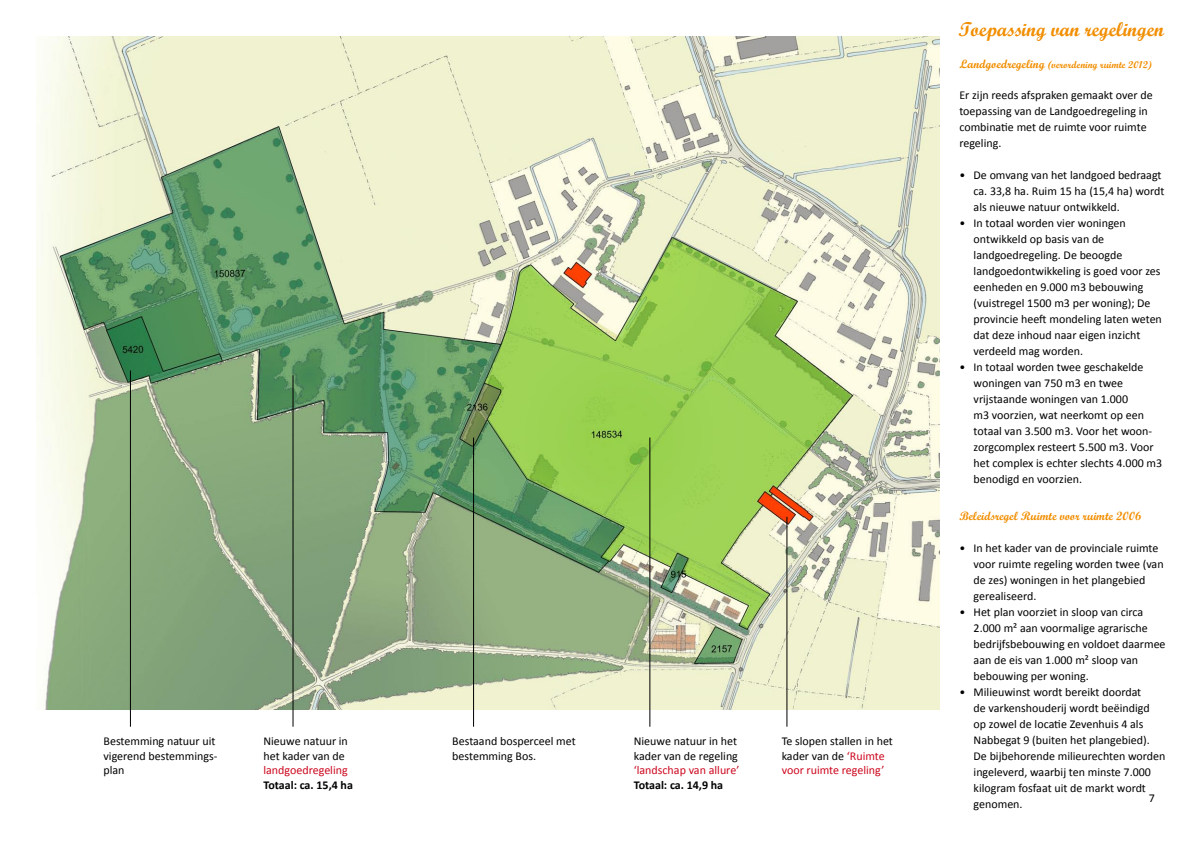
<style>
.page{position:relative;width:1191px;height:842px;background:#fff}
.page>*{position:absolute;margin:0;border:0;box-sizing:border-box;transform-origin:0 0}
.t1{font:20px "Script MT Bold";color:#f18e00}
.t2{font:12px/16px "Calibri";color:#000}
.t3{font:12px "Calibri";color:#cc071e}
.t4{font:700 12px "Calibri";color:#000}
.t5{font:12px "Script MT Bold";letter-spacing:.005em;color:#f18e00}
.t6{font:10px "Script MT Bold";letter-spacing:.01em;color:#f18e00}
.s1{color:#cc071e}
.s2{font-size:12px}
</style>
<div class="page">
<img style="left:36px;top:36px;width:903px;height:674px">
<hr style="left:130px;top:370px;width:1px;height:357px;background:#000">
<hr style="left:292px;top:375px;width:1px;height:352px;background:#000">
<hr style="left:473px;top:437px;width:1px;height:290px;background:#000">
<hr style="left:649px;top:437px;width:1px;height:290px;background:#000">
<hr style="left:786px;top:517px;width:1px;height:210px;background:#000">
<p class="t2" style="left:103px;top:734px;width:115px;line-height:14.4px">Bestemming natuur uit vigerend bestemmings&shy;plan</p>
<p class="t2" style="left:263px;top:734px;width:86px;line-height:14.4px">Nieuwe natuur in het kader van de</p>
<p class="t3" style="left:263px;top:762px;width:86px">landgoedregeling</p>
<p class="t4" style="left:263px;top:776px;width:91px">Totaal: ca. 15,4 ha</p>
<p class="t2" style="left:452px;top:734px;width:125px;line-height:14.4px">Bestaand bosperceel met bestemming Bos.</p>
<p class="t2" style="left:634px;top:734px;width:106px;line-height:14.4px">Nieuwe natuur in het kader van de regeling</p>
<p class="t3" style="left:634px;top:762px;width:107px">‘landschap van allure’</p>
<p class="t4" style="left:634px;top:776px;width:91px">Totaal: ca. 14,9 ha</p>
<p class="t2" style="left:781px;top:734px;width:113px;line-height:14.4px">Te slopen stallen in het kader van de <span class="s1">‘Ruimte voor ruimte regeling’</span></p>
<h1 class="t1" style="left:958px;top:17px;width:207px">Toepassing van regelingen</h1>
<p class="t6" style="left:959px;top:59px;width:194px"><span class="s2">Landgoedregeling</span> (verordening ruimte 2012)</p>
<p class="t2" style="left:959px;top:86px;width:195px">Er zijn reeds afspraken gemaakt over de toepassing van de Landgoedregeling in combinatie met de ruimte voor ruimte regeling.</p>
<p class="t2" style="left:973px;top:166px;width:192px">De omvang van het landgoed bedraagt ca. 33,8 ha. Ruim 15 ha (15,4 ha) wordt als nieuwe natuur ontwikkeld.<br>In totaal worden vier woningen ontwikkeld op basis van de landgoedregeling. De beoogde landgoedontwikkeling is goed voor zes eenheden en 9.000 m3 bebouwing (vuistregel 1500 m3 per woning); De provincie heeft mondeling laten weten dat deze inhoud naar eigen inzicht verdeeld mag worden.<br>In totaal worden twee geschakelde woningen van 750 m3 en twee vrijstaande woningen van 1.000<br>m3 voorzien, wat neerkomt op een totaal van 3.500 m3. Voor het woon&shy;zorgcomplex resteert 5.500 m3. Voor het complex is echter slechts 4.000 m3 benodigd en voorzien.</p>
<p class="t5" style="left:959px;top:509px;width:183px">Beleidsregel Ruimte voor ruimte 2006</p>
<p class="t2" style="left:973px;top:540px;width:193px">In het kader van de provinciale ruimte voor ruimte regeling worden twee (van de zes) woningen in het plangebied gerealiseerd.<br>Het plan voorziet in sloop van circa<br>2.000 m² aan voormalige agrarische bedrijfsbebouwing en voldoet daarmee aan de eis van 1.000 m² sloop van bebouwing per woning.<br>Milieuwinst wordt bereikt doordat<br>de varkenshouderij wordt beëindigd<br>op zowel de locatie Zevenhuis 4 als<br>Nabbegat 9 (buiten het plangebied).<br>De bijbehorende milieurechten worden ingeleverd, waarbij ten minste 7.000 kilogram fosfaat uit de markt wordt genomen.</p>
<p class="t2" style="left:959px;top:166px;width:7px">•</p>
<p class="t2" style="left:959px;top:214px;width:7px">•</p>
<p class="t2" style="left:959px;top:358px;width:7px">•</p>
<p class="t2" style="left:959px;top:540px;width:7px">•</p>
<p class="t2" style="left:959px;top:604px;width:7px">•</p>
<p class="t2" style="left:959px;top:684px;width:7px">•</p>
</div>
